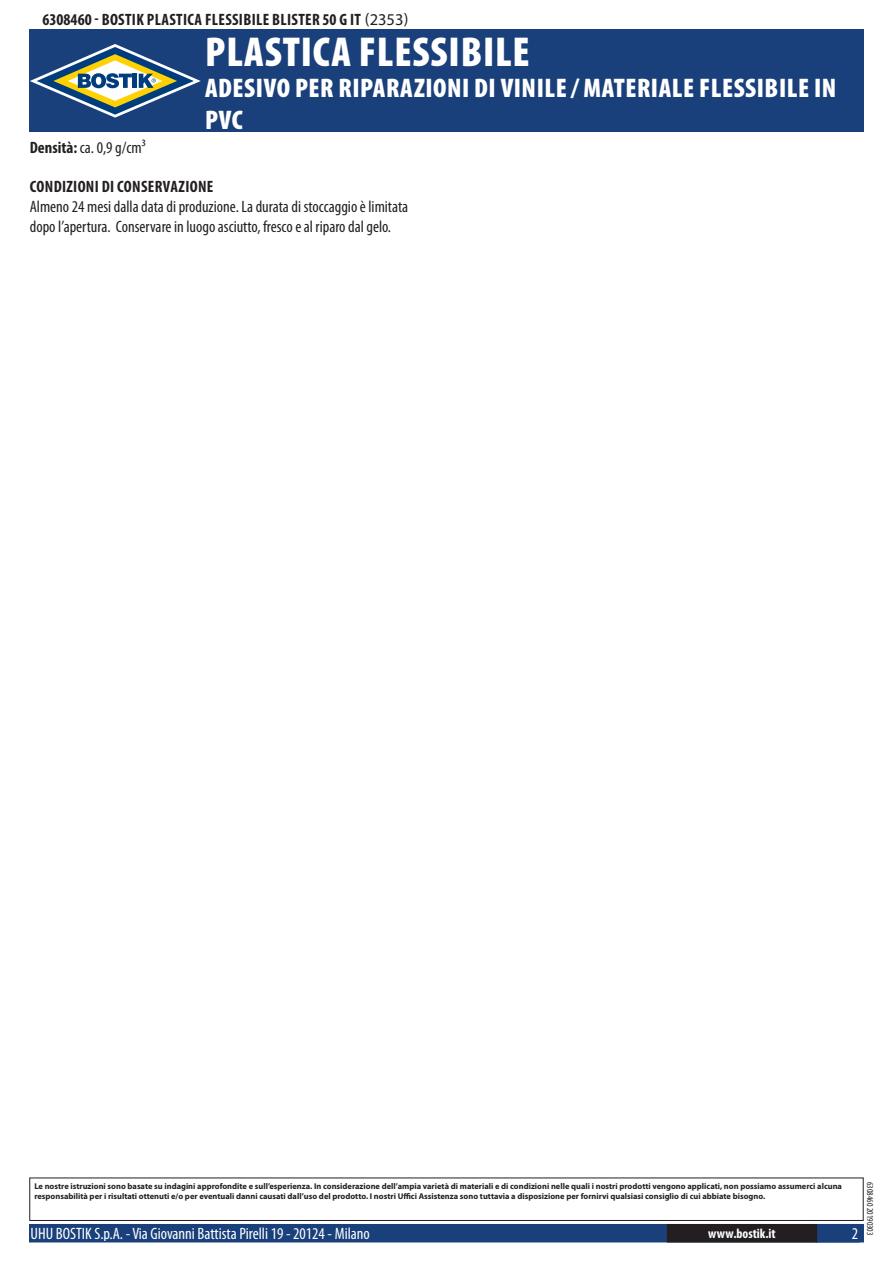
<style>
.page{position:relative;width:893px;height:1263px;background:#fff}
.page>*{position:absolute;margin:0;border:0;box-sizing:border-box;transform-origin:0 0}
.t1{font:900 condensed 42px "Myriad Pro";letter-spacing:.02em;color:#fff}
.t2{font:900 condensed 27px/32.4px "Myriad Pro";letter-spacing:.02em;color:#fff}
.t3{font:condensed 16.5px/19.8px "Myriad Pro";color:#231f20}
.t4{font:700 condensed 16.5px "Myriad Pro";letter-spacing:.02em;color:#231f20}
.t5{font:condensed 16.5px "Myriad Pro";color:#fff}
.t6{font:700 condensed 13.5px "Myriad Pro";color:#fff}
.t7{font:condensed 9px "Myriad Pro";color:#231f20}
.t8{font:700 8.4px/10.1px "Myriad Pro";color:#231f20}
.s1{font-weight:400;font-stretch:normal}
.s2{font-weight:700}
</style>
<div class="page">
<div style="left:30px;top:1225px;width:833px;height:17px;background:#19407a"></div>
<div style="left:29px;top:1224px;width:835px;height:18px;border:2px solid #19407a"></div>
<div style="left:816px;top:1224px;width:44px;height:18px;border:2px solid #19407a"></div>
<div style="left:668px;top:1225px;width:148px;height:17px;background:#231f20"></div>
<div style="left:667px;top:1224px;width:150px;height:18px;border:2px solid #231f20"></div>
<div style="left:29px;top:1177px;width:835px;height:44px;border:1px solid #231f20"></div>
<div style="left:30px;top:30px;width:834px;height:102px;background:#19407a"></div>
<svg style="left:30px;top:44px;width:171px;height:74px"></svg>
<h3 class="t4" style="left:43px;top:9px;width:367px">6308460 - BOSTIK PLASTICA FLESSIBILE BLISTER 50 G IT <span class="s1">(2353)</span></h3>
<h1 class="t1" style="left:205px;top:25px;width:326px">PLASTICA FLESSIBILE</h1>
<h2 class="t2" style="left:205px;top:71px;width:633px">ADESIVO PER RIPARAZIONI DI VINILE / MATERIALE FLESSIBILE IN<br>PV C</h2>
<h3 class="t3" style="left:30px;top:137px;width:117px"><span class="s2">DENSITÀ:</span> ca. 0,9 g/cm³</h3>
<h3 class="t4" style="left:30px;top:176px;width:185px">CONDIZIONI DI CONSERVAZIONE</h3>
<h3 class="t3" style="left:30px;top:197px;width:380px">Almeno 24 mesi dalla data di produzione. La durata di stoccaggio è limitata dopo l’apertura. Conservare in luogo asciutto, fresco e al riparo dal gelo.</h3>
<p class="t8" style="left:34px;top:1181px;width:809px">Le nostre istruzioni sono basate su indagini approfondite e sull’esperienza. In considerazione dell’ampia varietà di materiali e di condizioni nelle quali i nostri prodotti vengono applicati, non possiamo assumerci alcuna responsabilità per i risultati ottenuti e/o per eventuali danni causati dall’uso del prodotto. I nostri Uffici Assistenza sono tuttavia a disposizione per fornirvi qualsiasi consiglio di cui abbiate bisogno.</p>
<h3 class="t5" style="left:31px;top:1224px;width:341px">UHU BOSTIK S.p.A. - Via Giovanni Battista Pirelli 19 - 20124 - Milano</h3>
<h3 class="t6" style="left:708px;top:1225px;width:69px">WWW.BOSTIK.IT</h3>
<h3 class="t5" style="left:852px;top:1224px;width:8px">2</h3>
<p class="t7" style="left:875px;top:1182px;width:55px;rotate:90deg">6308460 20190303</p>
</div>
